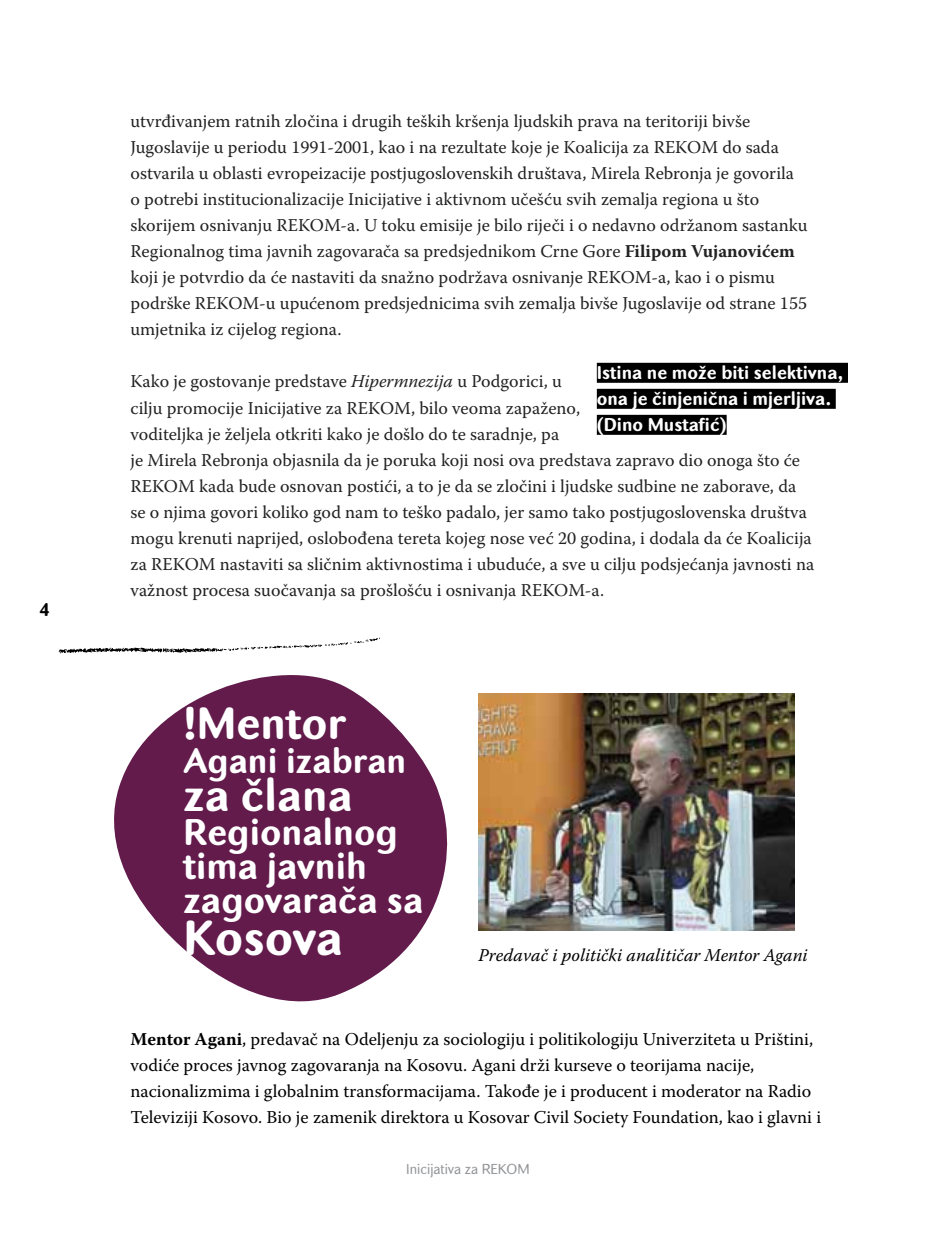
<style>
.page{position:relative;width:936px;height:1248px;background:#fff}
.page>*{position:absolute;margin:0;border:0;box-sizing:border-box;transform-origin:0 0}
.t1{font:700 48px "Batke";letter-spacing:-.01em;color:#fff}
.t2{font:700 44px "Batke";color:#fff}
.t3{font:700 36px/34px "Batke";color:#fff}
.t4{font:700 34px "Batke";color:#fff}
.t5{font:18px/26px "Warnock Pro";color:#222}
.t6{font:18px/26px "Warnock Pro";color:#000}
.t7{font:700 18px/26px "Batke";color:#fff}
.t8{font:italic 18px "Warnock Pro";color:#000}
.t9{font:700 18px "Batke";color:#000}
.t10{font:14px "Batke";color:#939598}
.s1{font-weight:700}
.s2{font-style:italic}
</style>
<div class="page">
<svg style="left:58px;top:637px;width:322px;height:16px"></svg>
<div style="left:596px;top:363px;width:251px;height:20px;background:#000"></div>
<div style="left:596px;top:389px;width:239px;height:20px;background:#000"></div>
<div style="left:596px;top:415px;width:130px;height:20px;background:#000"></div>
<svg style="left:114px;top:675px;width:334px;height:327px;fill:#621b4b"></svg>
<img style="left:478px;top:694px;width:316px;height:236px">
<p class="t9" style="left:39px;top:598px;width:12px">4</p>
<p class="t5" style="left:130px;top:107px;width:678px">utvrđivanjem ratnih zločina i drugih teških kršenja ljudskih prava na teritoriji bivše Jugoslavije u periodu 1991-2001, kao i na rezultate koje je Koalicija za REKOM do sada ostvarila u oblasti evropeizacije postjugoslovenskih društava, Mirela Rebronja je govorila o potrebi institucionalizacije Inicijative i aktivnom učešću svih zemalja regiona u što skorijem osnivanju REKOM-a. U toku emisije je bilo riječi i o nedavno održanom sastanku Regionalnog tima javnih zagovarača sa predsjednikom Crne Gore <span class="s1">Filipom Vujanovićem </span>koji je potvrdio da će nastaviti da snažno podržava osnivanje REKOM-a, kao i o pismu podrške REKOM-u upućenom predsjednicima svih zemalja bivše Jugoslavije od strane 155 umjetnika iz cijelog regiona.</p>
<p class="t5" style="left:130px;top:368px;width:685px">Kako je gostovanje predstave <span class="s2">Hipermnezija</span> u Podgorici, u<br>cilju promocije Inicijative za REKOM, bilo veoma zapaženo,<br>voditeljka je željela otkriti kako je došlo do te saradnje, pa<br>je Mirela Rebronja objasnila da je poruka koji nosi ova predstava zapravo dio onoga što će REKOM kada bude osnovan postići, a to je da se zločini i ljudske sudbine ne zaborave, da se o njima govori koliko god nam to teško padalo, jer samo tako postjugoslovenska društva mogu krenuti naprijed, oslobođena tereta kojeg nose već 20 godina, i dodala da će Koalicija za REKOM nastaviti sa sličnim aktivnostima i ubuduće, a sve u cilju podsjećanja javnosti na važnost procesa suočavanja sa prošlošću i osnivanja REKOM-a.</p>
<p class="t7" style="left:596px;top:359px;width:248px">Istina ne može biti selektivna, ona je činjenična i mjerljiva. (Dino Mustafić)</p>
<h2 class="t2" style="left:183px;top:693px;width:164px">!Mentor</h2>
<h3 class="t4" style="left:183px;top:737px;width:224px">Agani izabran</h3>
<h2 class="t2" style="left:183px;top:765px;width:171px">za člana</h2>
<h3 class="t3" style="left:183px;top:813px;width:241px">Regionalnog tima javnih zagovarača sa</h3>
<h1 class="t1" style="left:183px;top:905px;width:161px">Kosova</h1>
<p class="t8" style="left:478px;top:944px;width:331px">Predavač i politički analitičar Mentor Agani</p>
<p class="t6" style="left:130px;top:1025px;width:692px"><span class="s1">Mentor Agani</span>, predavač na Odeljenju za sociologiju i politikologiju Univerziteta u Prištini, vodiće proces javnog zagovaranja na Kosovu. Agani drži kurseve o teorijama nacije, nacionalizmima i globalnim transformacijama. Takođe je i producent i moderator na Radio Televiziji Kosovo. Bio je zamenik direktora u Kosovar Civil Society Foundation, kao i glavni i</p>
<p class="t10" style="left:406px;top:1160px;width:125px">Inicijativa za REKOM</p>
</div>
